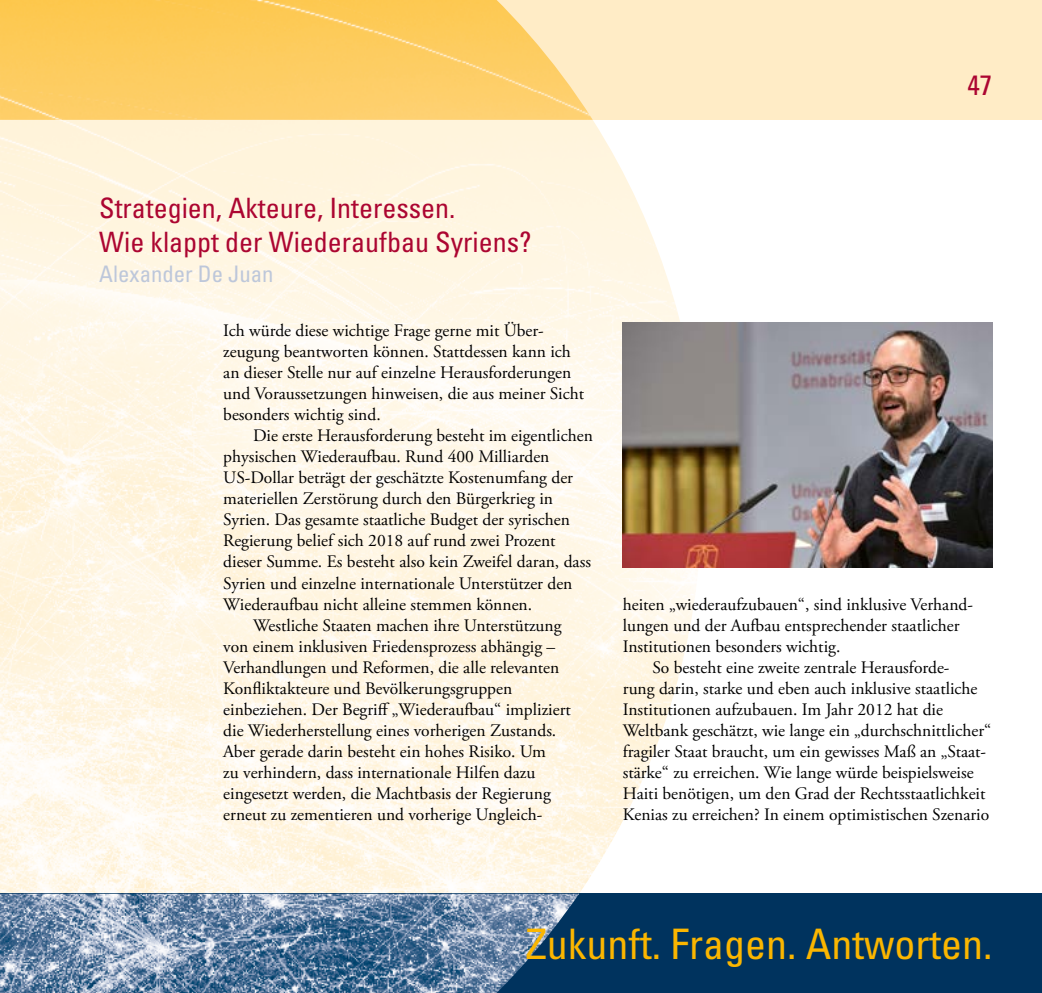
<style>
.page{position:relative;width:1042px;height:993px;background:#fff}
.page>*{position:absolute;margin:0;border:0;box-sizing:border-box;transform-origin:0 0}
.t1{font:condensed 42px "Univers";color:#fbb600}
.t2{font:condensed 28px/33.6px "Univers";color:#ac0531}
.t3{font:condensed 22.75px "Univers";color:#bdc7da}
.t4{font:17.5px/21px "Adobe Garamond Pro";color:#000}
</style>
<div class="page">
<img style="left:579px;top:119px;width:123px;height:774px">
<div style="left:0;top:0;width:1042px;height:119px;background:#ffecc6"></div>
<div style="left:0;top:893px;width:1042px;height:99px;background:#00335e"></div>
<img style="left:0;top:0;width:579px;height:992px">
<img style="left:623px;top:322px;width:369px;height:245px">
<h2 class="t2" style="left:967px;top:68px;width:26px">47</h2>
<h2 class="t2" style="left:99px;top:191px;width:434px">Strategien, Akteure, Interessen.<br>Wie klappt der Wiederaufbau Syriens?</h2>
<h3 class="t3" style="left:99px;top:260px;width:176px">Alexander De Juan</h3>
<p class="t4" style="left:223px;top:321px;width:362px">Ich würde diese wichtige Frage gerne mit Über&shy;zeugung beantworten können. Stattdessen kann ich an dieser Stelle nur auf einzelne Herausforderungen und Voraussetzungen hinweisen, die aus meiner Sicht besonders wichtig sind.</p>
<p class="t4" style="left:253px;top:426px;width:341px">Die erste Herausforderung besteht im eigentlichen</p>
<p class="t4" style="left:223px;top:447px;width:328px">physischen Wiederaufbau. Rund 400 Milliarden</p>
<p class="t4" style="left:223px;top:468px;width:351px">US-Dollar beträgt der geschätzte Kostenumfang der</p>
<p class="t4" style="left:223px;top:489px;width:331px">materiellen Zerstörung durch den Bürgerkrieg in</p>
<p class="t4" style="left:223px;top:510px;width:348px">Syrien. Das gesamte staatliche Budget der syrischen</p>
<p class="t4" style="left:223px;top:531px;width:334px">Regierung belief sich 2018 auf rund zwei Prozent</p>
<p class="t4" style="left:223px;top:552px;width:369px">dieser Summe. Es besteht also kein Zweifel daran, dass</p>
<p class="t4" style="left:223px;top:573px;width:351px">Syrien und einzelne internationale Unterstützer den</p>
<p class="t4" style="left:223px;top:594px;width:310px">Wiederaufbau nicht alleine stemmen können.</p>
<p class="t4" style="left:253px;top:615px;width:310px">Westliche Staaten machen ihre Unterstützung</p>
<p class="t4" style="left:223px;top:636px;width:333px">von einem inklusiven Friedensprozess abhängig –</p>
<p class="t4" style="left:223px;top:657px;width:337px">Verhandlungen und Reformen, die alle relevanten</p>
<p class="t4" style="left:223px;top:678px;width:290px">Konfliktakteure und Bevölkerungsgruppen</p>
<p class="t4" style="left:223px;top:699px;width:349px">einbeziehen. Der Begriff „Wiederaufbau“ impliziert</p>
<p class="t4" style="left:223px;top:720px;width:335px">die Wiederherstellung eines vorherigen Zustands.</p>
<p class="t4" style="left:223px;top:741px;width:324px">Aber gerade darin besteht ein hohes Risiko. Um</p>
<p class="t4" style="left:223px;top:762px;width:314px">zu verhindern, dass internationale Hilfen dazu</p>
<p class="t4" style="left:223px;top:783px;width:329px">eingesetzt werden, die Machtbasis der Regierung</p>
<p class="t4" style="left:223px;top:804px;width:319px">erneut zu zementieren und vorherige Ungleich-</p>
<p class="t4" style="left:623px;top:594px;width:352px">heiten „wiederaufzubauen“, sind inklusive Verhand&shy;lungen und der Aufbau entsprechender staatlicher<br>Institutionen besonders wichtig.</p>
<p class="t4" style="left:623px;top:657px;width:370px;text-indent:30px">So besteht eine zweite zentrale Herausforde-<br>rung darin, starke und eben auch inklusive staatliche Institutionen aufzubauen. Im Jahr 2012 hat die Weltbank geschätzt, wie lange ein „durchschnittlicher“ fragiler Staat braucht, um ein gewisses Maß an „Staat&shy;stärke“ zu erreichen. Wie lange würde beispielsweise Haiti benötigen, um den Grad der Rechtsstaatlichkeit Kenias zu erreichen? In einem optimistischen Szenario</p>
<h1 class="t1" style="left:526px;top:916px;width:468px">Zukunft. Fragen. Antworten.</h1>
</div>
